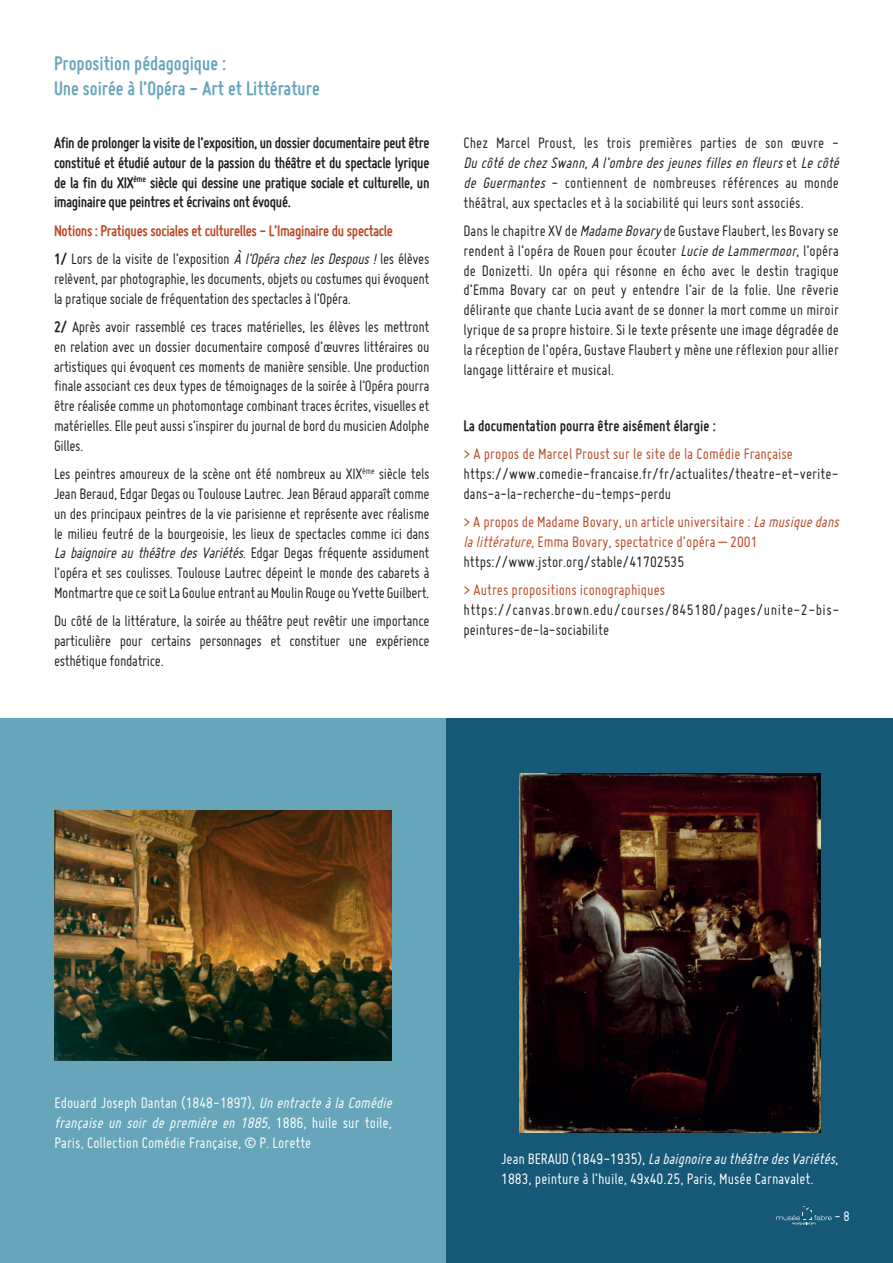
<style>
.page{position:relative;width:893px;height:1263px;background:#fff}
.page>*{position:absolute;margin:0;border:0;box-sizing:border-box;transform-origin:0 0}
.t1{font:700 21px/25.2px "Miso";color:#67a6ba}
.t2{font:16.5px/19.8px "Miso";color:#231f20;text-align:justify}
.t3{font:16.5px/19.8px "Miso";color:#fff}
.t4{font:700 16.5px/19.8px "Miso";letter-spacing:-.02em;color:#231f20;text-align:justify}
.t5{font:16.5px/19.8px "Miso";color:#b84826}
.t6{font:700 16.5px/28.3px "Miso";letter-spacing:-.02em;color:#b84826}
.t7{font:16.5px/19.8px "Miso";letter-spacing:-.02em;color:#231f20}
.t8{font:16.5px/19.8px "Miso";letter-spacing:.03em;color:#231f20}
.t9{font:700 16.5px "Miso";color:#231f20}
.t10{font:15px "Miso";color:#fff}
.s1{color:#231f20}
.s2{font-weight:400;color:#231f20}
.s3{font-weight:400;font-style:italic;color:#231f20}
.s4{font-weight:700}
.s5{font-style:italic}
</style>
<div class="page">
<div style="left:0;top:719px;width:446px;height:544px;background:#67a6ba"></div>
<div style="left:446px;top:719px;width:447px;height:544px;background:#165976"></div>
<img style="left:54px;top:810px;width:338px;height:251px">
<img style="left:519px;top:774px;width:301px;height:358px">
<svg style="left:776px;top:1206px;width:56px;height:19px"></svg>
<p class="t1" style="left:54px;top:50px;width:267px">Proposition pédagogique :<br>Une soirée à l’Opéra - Art et Littérature</p>
<p class="t4" style="left:54px;top:133px;width:377px">Afin de prolonger la visite de l’exposition, un dossier documentaire peut être constitué et étudié autour de la passion du théâtre et du spectacle lyrique de la fin du XIX<sup>ème</sup> siècle qui dessine une pratique sociale et culturelle, un imaginaire que peintres et écrivains ont évoqué.</p>
<p class="t6" style="left:54px;top:216px;width:377px">Notions : Pratiques sociales et culturelles - L’Imaginaire du spectacle<br><span class="s1">1/</span> <span class="s2">Lors de la visite de l’exposition</span> <span class="s3">Àl’OpérachezlesDespous!</span><span class="s2">les élèves</span></p>
<p class="t7" style="left:54px;top:268px;width:377px">relèvent, par photographie, les documents, objets ou costumes qui évoquent la pratique sociale de fréquentation des spectacles à l’Opéra.</p>
<p class="t2" style="left:54px;top:317px;width:377px"><span class="s4">2/</span> Après avoir rassemblé ces traces matérielles, les élèves les mettront en relation avec un dossier documentaire composé d’œuvres littéraires ou artistiques qui évoquent ces moments de manière sensible. Une production finale associant ces deux types de témoignages de la soirée à l’Opéra pourra être réalisée comme un photomontage combinant traces écrites, visuelles et matérielles. Elle peut aussi s’inspirer du journal de bord du musicien Adolphe Gilles.</p>
<p class="t2" style="left:54px;top:464px;width:377px">Les peintres amoureux de la scène ont été nombreux au XIX<sup>ème</sup> siècle tels Jean Beraud, Edgar Degas ou Toulouse Lautrec. Jean Béraud apparaît comme un des principaux peintres de la vie parisienne et représente avec réalisme le milieu feutré de la bourgeoisie, les lieux de spectacles comme ici dans <span class="s5">La baignoire au théâtre des Variétés</span>. E d g a r D e g a s f r é q u e n t e a s s i d u m e n t l’opéra et ses coulisses. Toulouse Lautrec dépeint le monde des cabarets à Montmartre que ce soit La Goulue entrant au Moulin Rouge ou Yvette Guilbert.</p>
<p class="t2" style="left:54px;top:611px;width:377px">Du côté de la littérature, la soirée au théâtre peut revêtir une importance particulière pour certains personnages et constituer une expérience esthétique fondatrice.</p>
<p class="t2" style="left:463px;top:133px;width:381px;text-align:left">Chez Marcel Proust, les trois premières parties de son œuvre - <span class="s5">DucôtédechezSwann</span>, <span class="s5">A l’ombredesjeunesfillesenfleurs</span>e t <span class="s5">Lecôté de Guermantes</span> - contiennent de nombreuses références au monde théâtral, aux spectacles et à la sociabilité qui leurs sont associés.</p>
<p class="t2" style="left:463px;top:220px;width:377px">Dans le chapitre XV de <span class="s5">MadameBovary</span>de Gustave Flaubert, les Bovary se rendent à l’opéra de Rouen pour écouter <span class="s5">LuciedeLammermoor</span>, l’opéra de Donizetti. Un opéra qui résonne en écho avec le destin tragique d’Emma Bovary car on peut y entendre l’air de la folie. Une rêverie délirante que chante Lucia avant de se donner la mort comme un miroir lyrique de sa propre histoire. Si le texte présente une image dégradée de la réception de l’opéra, Gustave Flaubert y mène une réflexion pour allier langage littéraire et musical.</p>
<p class="t9" style="left:463px;top:417px;width:254px">La documentation pourra être aisément élargie :</p>
<p class="t5" style="left:463px;top:444px;width:331px">&gt; A propos de Marcel Proust sur le site de la Comédie Française</p>
<p class="t2" style="left:463px;top:464px;width:377px">https://www.comedie-francaise.fr/fr/actualites/theatre-et-verite&shy;dans-a-la-recherche-du-temps-perdu</p>
<p class="t5" style="left:463px;top:512px;width:381px">&gt; A propos de Madame Bovary, un article universitaire : <span class="s5">Lamusiquedans lalittérature</span>, Emma Bovary, spectatrice d’opéra – 2001 <span class="s1">https://www.jstor.org/stable/41702535</span></p>
<p class="t5" style="left:463px;top:580px;width:203px">&gt; Autres propositions iconographiques</p>
<p class="t8" style="left:463px;top:600px;width:377px">https://canvas.brown.edu/courses/845180/pages/unite-2-bis&shy;peintures-de-la-sociabilite</p>
<p class="t3" style="left:55px;top:1092px;width:342px">Edouard Joseph Dantan (1848-1897), <span class="s5">UnentracteàlaComédie française un soir de première en 1885,</span> 1 8 8 6 , h u i l e s u r t o i l e ,<br>Paris, Collection Comédie Française, © P. Lorette</p>
<p class="t3" style="left:501px;top:1148px;width:339px">J e a n B E R A U D ( 1 8 4 9 - 1 9 3 5 ) , <span class="s5">LabaignoireauthéâtredesVariétés</span>,<br>1883, peinture à l’huile, 49x40.25, Paris, Musée Carnavalet.</p>
<p class="t10" style="left:834px;top:1208px;width:17px">- 8</p>
</div>
